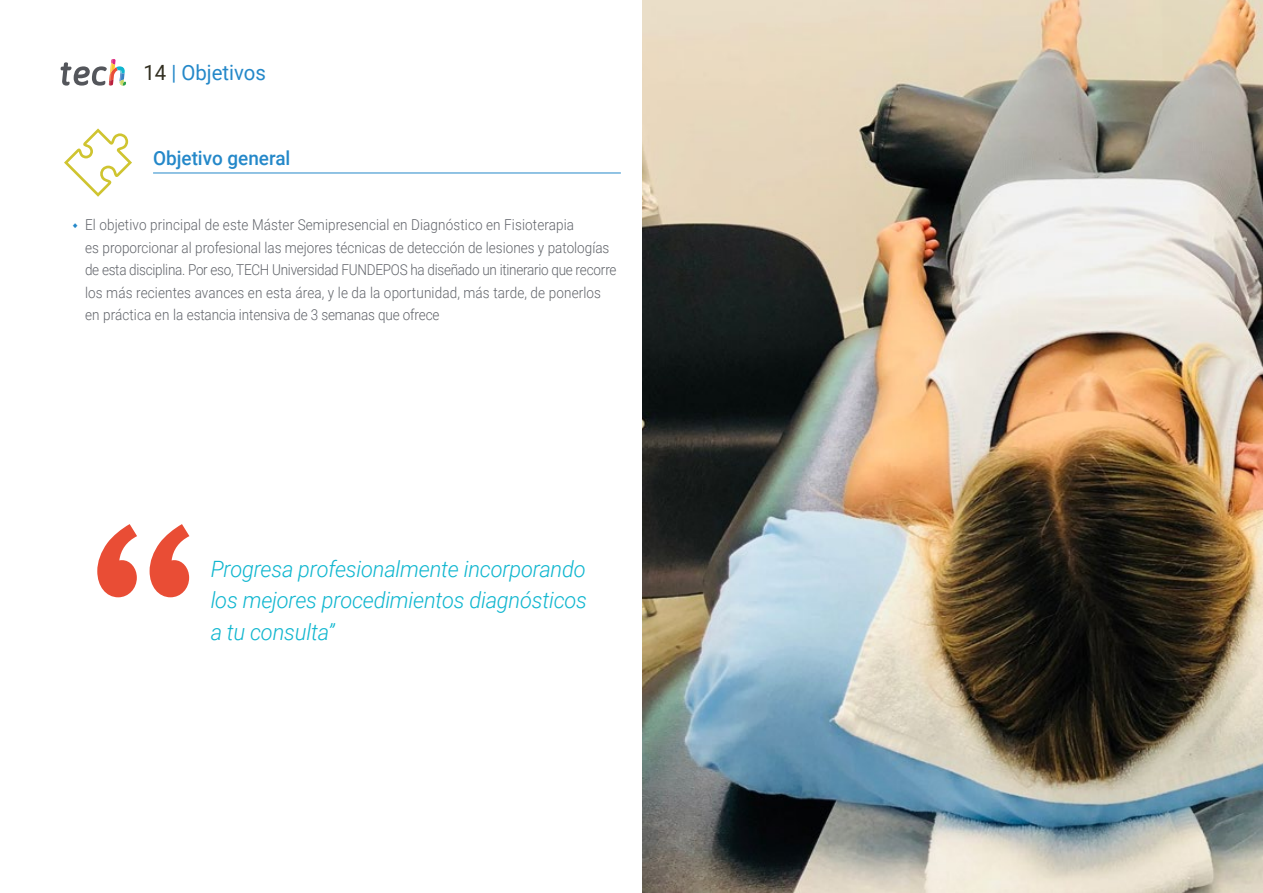
<style>
.page{position:relative;width:1263px;height:893px;background:#fff}
.page>*{position:absolute;margin:0;border:0;box-sizing:border-box;transform-origin:0 0}
.t1{font:italic 300 22.5px/31.5px "Roboto";letter-spacing:-.01em;color:#0fb6cf;text-align:justify}
.t2{font:21px "Roboto";color:#2488c9}
.t3{font:500 19.5px "Roboto";color:#2488c9}
.t4{font:300 15px/22.5px "Roboto";color:#61646a;scale:.9 1}
.s1{color:#312e20}
</style>
<div class="page">
<img style="left:642px;top:0;width:621px;height:893px">
<svg style="left:97px;top:524px;width:92px;height:73px"></svg>
<svg style="left:61px;top:59px;width:65px;height:27px"></svg>
<hr style="left:153px;top:173px;width:468px;height:1px;background:#2488c9">
<svg style="left:64px;top:128px;width:68px;height:69px"></svg>
<h2 class="t2" style="left:144px;top:57px;width:124px"><span class="s1">14</span> | Objetivos</h2>
<h3 class="t3" style="left:153px;top:144px;width:139px">Objetivo general</h3>
<p class="t4" style="left:85px;top:213px;width:592px">El objetivo principal de este Máster Semipresencial en Diagnóstico en Fisioterapia<br>es proporcionar al profesional las mejores técnicas de detección de lesiones y patologías de esta disciplina. Por eso, TECH Universidad FUNDEPOS ha diseñado un itinerario que recorre los más recientes avances en esta área, y le da la oportunidad, más tarde, de ponerlos en práctica en la estancia intensiva de 3 semanas que ofrece</p>
<h1 class="t1" style="left:211px;top:552px;width:378px">Progresa profesionalmente incorporando los mejores procedimientos diagnósticos a tu consulta”</h1>
</div>
